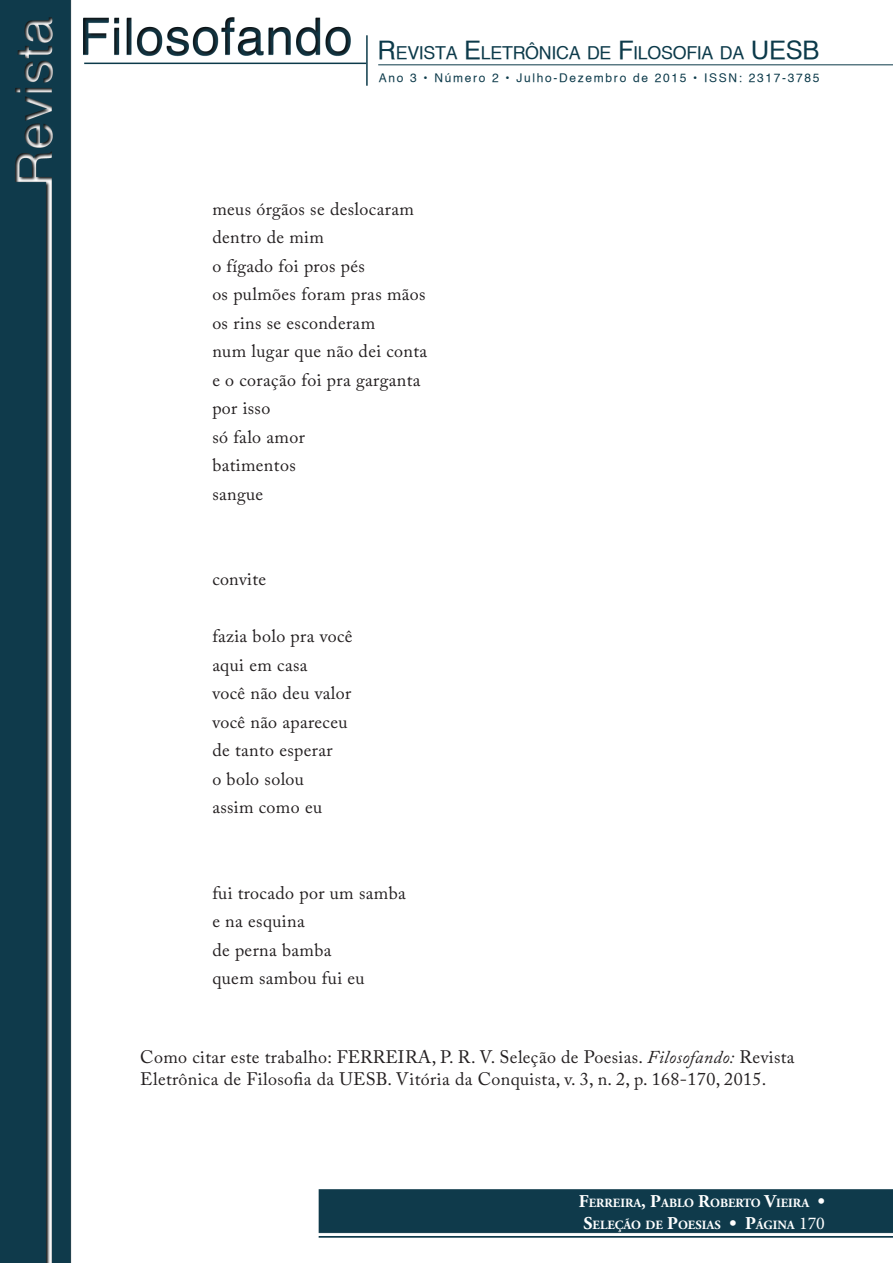
<style>
.page{position:relative;width:893px;height:1263px;background:#fff}
.page>*{position:absolute;margin:0;border:0;box-sizing:border-box;transform-origin:0 0}
.Texto_Interno{font:18px "Adobe Caslon Pro";letter-spacing:.02em;color:#231f20}
.Referencia{font:18px/21.6px "Adobe Caslon Pro";letter-spacing:.02em;color:#231f20}
.t1{font:17.85px "Helvetica";letter-spacing:-.015em;color:#0c3a4a}
.t2{font:700 12.6px/21.6px "Adobe Garamond Pro";color:#fff;text-align:center}
.t3{font:12px "Helvetica";letter-spacing:.14em;color:#0c3a4a}
.s1{font-size:25.5px}
.s2{font-style:italic}
.s3{font-size:18px}
.s4{font-family:"Minion Pro";font-weight:400;font-size:18px}
</style>
<div class="page">
<img style="left:0;top:0;width:893px;height:1263px">
<hr style="left:84px;top:63px;width:282px;height:1px;background:#0c3a4a">
<hr style="left:366px;top:35px;width:2px;height:51px;background:#0c3a4a">
<hr style="left:378px;top:65px;width:515px;height:1px;background:#0c3a4a">
<p class="t1" style="left:378px;top:42px;width:443px"><span class="s1">R</span>EVISTA <span class="s1">E</span>LETRÔNICA DE <span class="s1">F</span>ILOSOFIA DA <span class="s1">UESB</span></p>
<p class="t3" style="left:379px;top:70px;width:442px">Ano 3 • Número 2 • Julho-Dezembro de 2015 • ISSN: 2317-3785</p>
<p class="Texto_Interno" style="left:212px;top:198px;width:203px">meus órgãos se deslocaram</p>
<p class="Texto_Interno" style="left:212px;top:227px;width:113px">dentro de mim</p>
<p class="Texto_Interno" style="left:212px;top:255px;width:154px">o fígado foi pros pés</p>
<p class="Texto_Interno" style="left:212px;top:284px;width:215px">os pulmões foram pras mãos</p>
<p class="Texto_Interno" style="left:212px;top:312px;width:164px">os rins se esconderam</p>
<p class="Texto_Interno" style="left:212px;top:341px;width:216px">num lugar que não dei conta</p>
<p class="Texto_Interno" style="left:212px;top:369px;width:210px">e o coração foi pra garganta</p>
<p class="Texto_Interno" style="left:212px;top:398px;width:60px">por isso</p>
<p class="Texto_Interno" style="left:212px;top:426px;width:94px">só falo amor</p>
<p class="Texto_Interno" style="left:212px;top:455px;width:85px">batimentos</p>
<p class="Texto_Interno" style="left:212px;top:483px;width:52px">sangue</p>
<p class="Texto_Interno" style="left:212px;top:569px;width:55px">convite</p>
<p class="Texto_Interno" style="left:212px;top:626px;width:142px">fazia bolo pra você</p>
<p class="Texto_Interno" style="left:212px;top:654px;width:97px">aqui em casa</p>
<p class="Texto_Interno" style="left:212px;top:683px;width:141px">você não deu valor</p>
<p class="Texto_Interno" style="left:212px;top:711px;width:137px">você não apareceu</p>
<p class="Texto_Interno" style="left:212px;top:740px;width:122px">de tanto esperar</p>
<p class="Texto_Interno" style="left:212px;top:768px;width:93px">o bolo solou</p>
<p class="Texto_Interno" style="left:212px;top:797px;width:111px">assim como eu</p>
<p class="Texto_Interno" style="left:212px;top:882px;width:195px">fui trocado por um samba</p>
<p class="Texto_Interno" style="left:212px;top:911px;width:94px">e na esquina</p>
<p class="Texto_Interno" style="left:212px;top:939px;width:121px">de perna bamba</p>
<p class="Texto_Interno" style="left:212px;top:968px;width:154px">quem sambou fui eu</p>
<p class="Referencia" style="left:140px;top:1046px;width:656px">Como citar este trabalho: FERREIRA, P. R. V. Seleção de Poesias. <span class="s2">Filosofando:</span> Revista<br>Eletrônica de Filosofia da UESB. Vitória da Conquista, v. 3, n. 2, p. 168-170, 2015.</p>
<p class="t2" style="left:579px;top:1192px;width:248px"><span class="s3">F</span>ERREIRA<span class="s3">, P</span>ABLO <span class="s3">R</span>OBERTO <span class="s3">V</span>IEIRA <span class="s3">•<br>S</span>ELEÇÃO DE <span class="s3">P</span>OESIAS <span class="s3">• P</span>ÁGINA <span class="s4">170</span></p>
</div>
